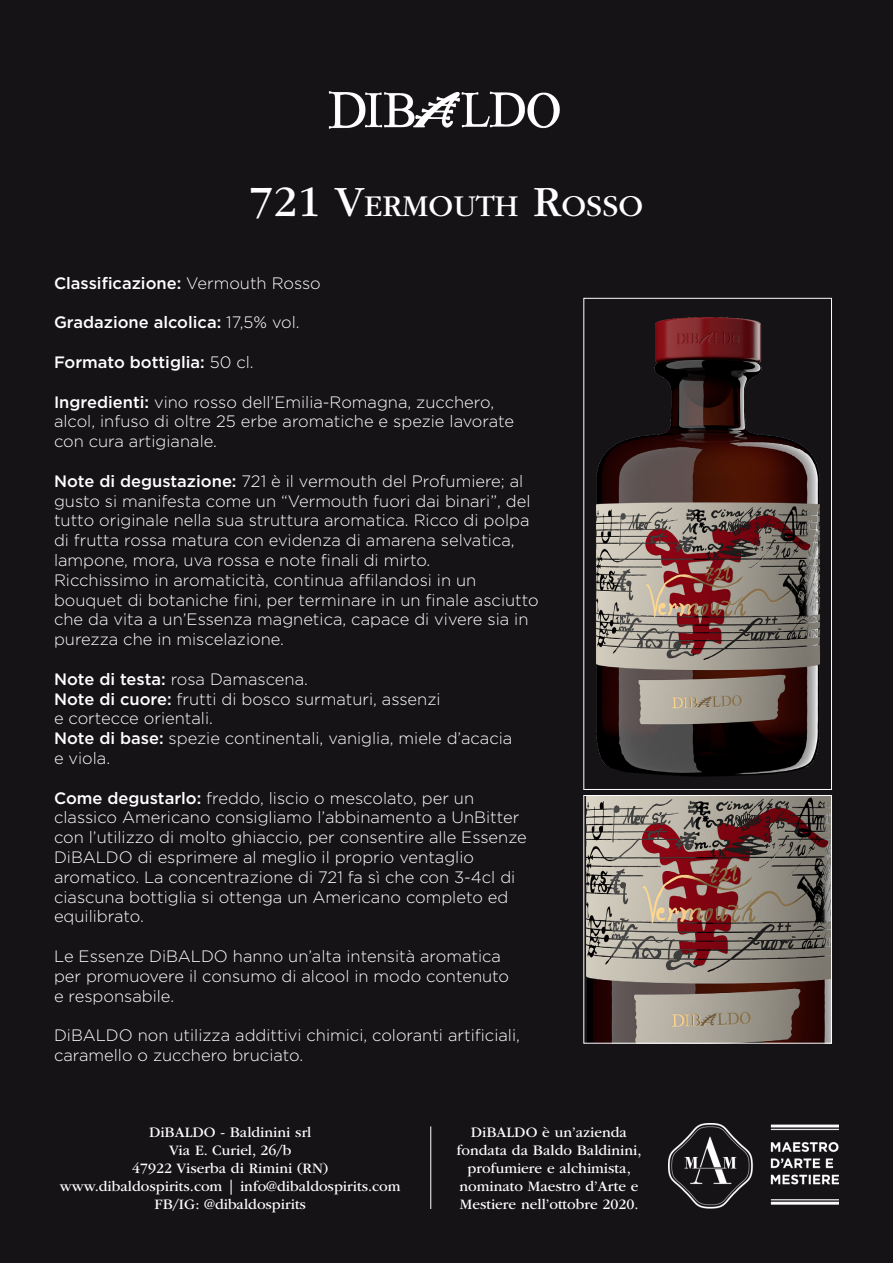
<style>
.page{position:relative;width:893px;height:1263px;background:#161317}
.page>*{position:absolute;margin:0;border:0;box-sizing:border-box;transform-origin:0 0}
.t1{font:31.5px "ITC Garamond Std";color:#fff}
.t2{font:300 16.5px/19.8px "Gotham";color:#fff}
.t3{font:500 16.5px "Gotham";color:#fff}
.t4{font:15px/18px "ITC Garamond Std";color:#fff;text-align:center}
.s1{font-size:45px}
.s2{font-weight:300}
.s3{font-weight:500}
</style>
<div class="page">
<img style="left:328px;top:91px;width:232px;height:38px">
<img style="left:669px;top:1124px;width:170px;height:85px">
<hr style="left:430px;top:1126px;width:1px;height:83px;background:#fff">
<img style="left:596px;top:317px;width:224px;height:460px">
<div style="left:584px;top:298px;width:248px;height:492px;border:1px solid #fff"></div>
<img style="left:586px;top:797px;width:244px;height:244px">
<div style="left:584px;top:795px;width:248px;height:248px;border:1px solid #fff"></div>
<p class="t1" style="left:250px;top:189px;width:395px"><span class="s1">721 V</span>ERMOUTH <span class="s1">R</span>OSSO</p>
<p class="t3" style="left:54px;top:272px;width:268px">Classificazione: <span class="s2">Vermouth Rosso</span></p>
<p class="t3" style="left:54px;top:312px;width:247px">Gradazione alcolica: <span class="s2">17,5% vol.</span></p>
<p class="t3" style="left:54px;top:351px;width:201px">Formato bottiglia: <span class="s2">50 cl.</span></p>
<p class="t2" style="left:54px;top:391px;width:461px"><span class="s3">Ingredienti:</span> vino rosso dell’Emilia-Romagna, zucchero, alcol, infuso di oltre 25 erbe aromatiche e spezie lavorate con cura artigianale.</p>
<p class="t2" style="left:54px;top:471px;width:478px"><span class="s3">Note di degustazione:</span> 721 è il vermouth del Profumiere; al gusto si manifesta come un “Vermouth fuori dai binari”, del tutto originale nella sua struttura aromatica. Ricco di polpa di frutta rossa matura con evidenza di amarena selvatica, lampone, mora, uva rossa e note finali di mirto.</p>
<p class="t2" style="left:54px;top:570px;width:486px">Ricchissimo in aromaticità, continua affilandosi in un bouquet di botaniche fini, per terminare in un finale asciutto che da vita a un’Essenza magnetica, capace di vivere sia in purezza che in miscelazione.</p>
<p class="t2" style="left:54px;top:669px;width:255px"><span class="s3">Note di testa:</span> rosa Damascena.</p>
<p class="t2" style="left:54px;top:688px;width:388px"><span class="s3">Note di cuore:</span> frutti di bosco surmaturi, assenzi</p>
<p class="t2" style="left:54px;top:708px;width:160px">e cortecce orientali.</p>
<p class="t2" style="left:54px;top:728px;width:460px"><span class="s3">Note di base:</span> spezie continentali, vaniglia, miele d’acacia</p>
<p class="t2" style="left:54px;top:748px;width:58px">e viola.</p>
<p class="t2" style="left:54px;top:787px;width:474px"><span class="s3">Come degustarlo:</span> freddo, liscio o mescolato, per un classico Americano consigliamo l’abbinamento a UnBitter con l’utilizzo di molto ghiaccio, per consentire alle Essenze DiBALDO di esprimere al meglio il proprio ventaglio aromatico. La concentrazione di 721 fa sì che con 3-4cl di ciascuna bottiglia si ottenga un Americano completo ed equilibrato.</p>
<p class="t2" style="left:54px;top:946px;width:448px">Le Essenze DiBALDO hanno un’alta intensità aromatica</p>
<p class="t2" style="left:54px;top:966px;width:457px">per promuovere il consumo di alcool in modo contenuto</p>
<p class="t2" style="left:54px;top:985px;width:122px">e responsabile.</p>
<p class="t2" style="left:54px;top:1025px;width:467px">DiBALDO non utilizza addittivi chimici, coloranti artificiali, caramello o zucchero bruciato.</p>
<p class="t4" style="left:149px;top:1123px;width:164px">DiBALDO - Baldinini srl</p>
<p class="t4" style="left:169px;top:1141px;width:124px">Via E. Curiel, 26/b</p>
<p class="t4" style="left:132px;top:1159px;width:198px">47922 Viserba di Rimini (RN)</p>
<p class="t4" style="left:60px;top:1177px;width:342px">www.dibaldospirits.com | info@dibaldospirits.com</p>
<p class="t4" style="left:154px;top:1195px;width:153px">FB/IG: @dibaldospirits</p>
<p class="t4" style="left:457px;top:1123px;width:186px">DiBALDO è un’azienda fondata da Baldo Baldinini, profumiere e alchimista, nominato Maestro d’Arte e<br>Mestiere nell’ottobre 2020.</p>
</div>
